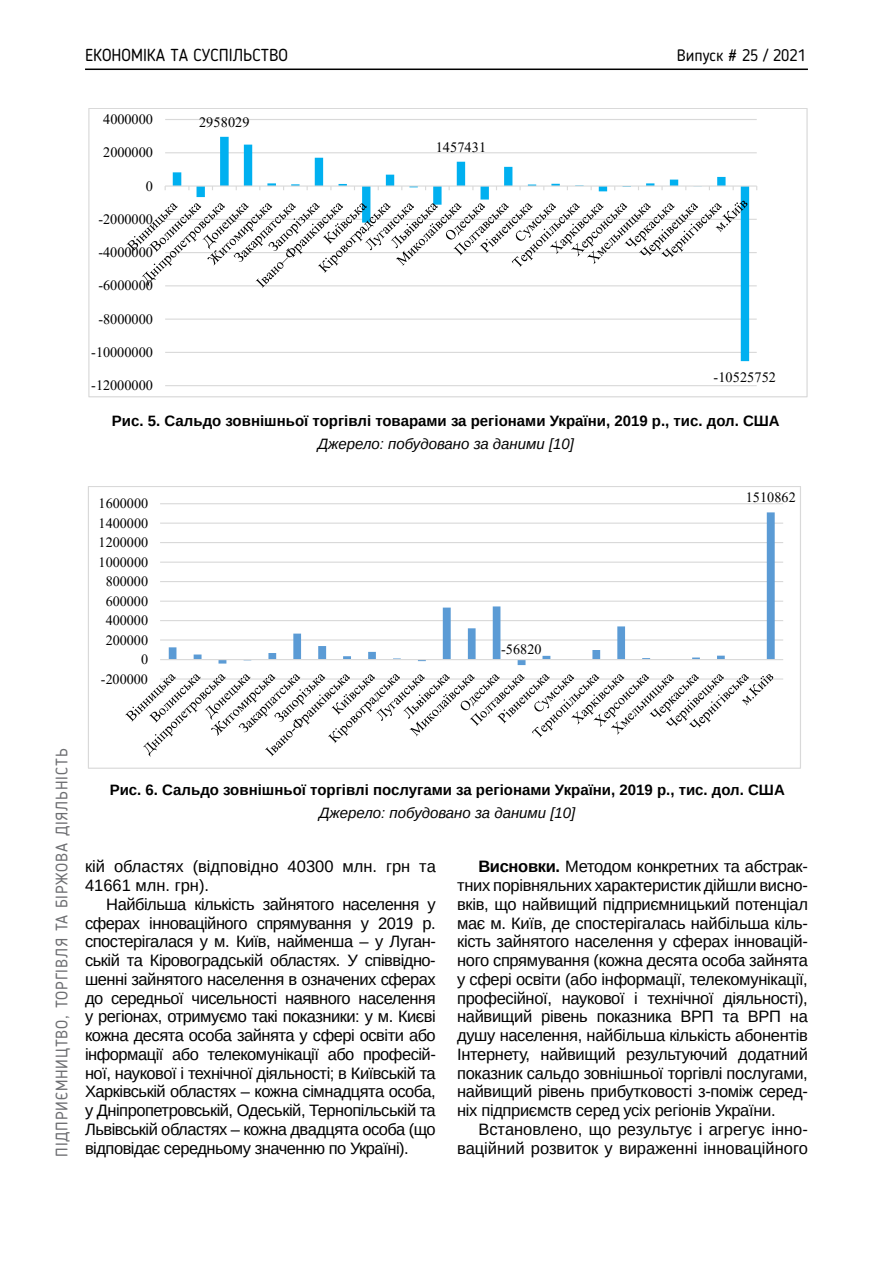
<style>
.page{position:relative;width:893px;height:1263px;background:#fff}
.page>*{position:absolute;margin:0;border:0;box-sizing:border-box;transform-origin:0 0}
.t1{font:17.25px "Blogger Sans";color:#000}
.t2{font:16.5px/18.8px "Arimo";letter-spacing:-.01em;color:#000;text-align:justify}
.t3{font:16.5px "Blogger Sans";letter-spacing:.05em;color:#6d6e71}
.t4{font:16.5px "Blogger Sans";color:#000}
.t5{font:700 15px "Arimo";color:#000}
.t6{font:italic 15px "Arimo";color:#000}
.t7{font:14.25px "Times New Roman";letter-spacing:.005em;color:#000}
.t8{font:14.1px "Times New Roman";letter-spacing:.005em;color:#000}
.s1{font-weight:700}
</style>
<div class="page">
<hr style="left:85px;top:69px;width:723px;height:1px;background:#000">
<hr style="left:165px;top:385px;width:592px;height:1px;background:#d9d9d9">
<hr style="left:165px;top:352px;width:592px;height:1px;background:#d9d9d9">
<hr style="left:165px;top:319px;width:592px;height:1px;background:#d9d9d9">
<hr style="left:165px;top:285px;width:592px;height:1px;background:#d9d9d9">
<hr style="left:165px;top:252px;width:592px;height:1px;background:#d9d9d9">
<hr style="left:165px;top:219px;width:592px;height:1px;background:#d9d9d9">
<hr style="left:165px;top:152px;width:592px;height:1px;background:#d9d9d9">
<hr style="left:165px;top:119px;width:592px;height:1px;background:#d9d9d9">
<svg style="left:173px;top:137px;width:576px;height:224px"></svg>
<hr style="left:165px;top:185px;width:592px;height:2px;background:#d9d9d9">
<svg style="left:127px;top:201px;width:620px;height:87px"></svg>
<hr style="left:160px;top:678px;width:623px;height:2px;background:#d9d9d9">
<hr style="left:160px;top:639px;width:623px;height:1px;background:#d9d9d9">
<hr style="left:160px;top:620px;width:623px;height:1px;background:#d9d9d9">
<hr style="left:160px;top:601px;width:623px;height:1px;background:#d9d9d9">
<hr style="left:160px;top:581px;width:623px;height:1px;background:#d9d9d9">
<hr style="left:160px;top:562px;width:623px;height:1px;background:#d9d9d9">
<hr style="left:160px;top:542px;width:623px;height:1px;background:#d9d9d9">
<hr style="left:160px;top:523px;width:623px;height:1px;background:#d9d9d9">
<hr style="left:160px;top:503px;width:623px;height:1px;background:#d9d9d9">
<svg style="left:169px;top:512px;width:606px;height:153px"></svg>
<hr style="left:160px;top:659px;width:623px;height:1px;background:#d9d9d9">
<svg style="left:125px;top:674px;width:648px;height:83px"></svg>
<p class="t1" style="left:85px;top:45px;width:204px">ЕКОНОМІКА ТА СУСПІЛЬСТВО</p>
<p class="t4" style="left:677px;top:45px;width:131px">Випуск # 25 / 2021</p>
<p class="t7" style="left:103px;top:109px;width:51px">4000000</p>
<p class="t7" style="left:103px;top:142px;width:51px">2000000</p>
<p class="t7" style="left:146px;top:176px;width:9px">0</p>
<p class="t7" style="left:98px;top:209px;width:56px">-2000000</p>
<p class="t7" style="left:98px;top:242px;width:56px">-4000000</p>
<p class="t7" style="left:98px;top:275px;width:56px">-6000000</p>
<p class="t7" style="left:98px;top:309px;width:56px">-8000000</p>
<p class="t7" style="left:91px;top:342px;width:63px">-10000000</p>
<p class="t7" style="left:91px;top:375px;width:63px">-12000000</p>
<p class="t7" style="left:199px;top:112px;width:52px">2958029</p>
<p class="t7" style="left:436px;top:137px;width:52px">1457431</p>
<p class="t7" style="left:714px;top:367px;width:64px">-10525752</p>
<p class="t5" style="left:112px;top:411px;width:669px">Рис. 5. Сальдо зовнішньої торгівлі товарами за регіонами України, 2019 р., тис. дол. США</p>
<p class="t6" style="left:318px;top:434px;width:258px">Джерело: побудовано за даними [10]</p>
<p class="t8" style="left:99px;top:494px;width:51px">1600000</p>
<p class="t8" style="left:99px;top:513px;width:51px">1400000</p>
<p class="t8" style="left:99px;top:532px;width:51px">1200000</p>
<p class="t8" style="left:99px;top:552px;width:51px">1000000</p>
<p class="t8" style="left:106px;top:571px;width:44px">800000</p>
<p class="t8" style="left:106px;top:591px;width:44px">600000</p>
<p class="t8" style="left:106px;top:610px;width:44px">400000</p>
<p class="t8" style="left:106px;top:630px;width:44px">200000</p>
<p class="t8" style="left:141px;top:649px;width:9px">0</p>
<p class="t8" style="left:101px;top:669px;width:49px">-200000</p>
<p class="t8" style="left:501px;top:639px;width:42px">-56820</p>
<p class="t8" style="left:746px;top:488px;width:52px">1510862</p>
<p class="t3" style="left:52px;top:1157px;width:410px;rotate:-90deg">ПІДПРИЄМНИЦТВО, ТОРГІВЛЯ ТА БІРЖОВА ДІЯЛЬНІСТЬ</p>
<p class="t5" style="left:110px;top:779px;width:677px">Рис. 6. Сальдо зовнішньої торгівлі послугами за регіонами України, 2019 р., тис. дол. США</p>
<p class="t6" style="left:319px;top:803px;width:258px">Джерело: побудовано за даними [10]</p>
<p class="t2" style="left:457px;top:857px;width:352px;text-indent:21px"><span class="s1">Висновки.</span> Методом конкретних та абстрак&shy;тних порівняльних характеристик дійшли висно&shy;вків, що найвищий підприємницький потенціал має м. Київ, де спостерігалась найбільша кіль&shy;кість зайнятого населення у сферах інновацій&shy;ного спрямування (кожна десята особа зайнята у сфері освіти (або інформації, телекомунікації, професійної, наукової і технічної діяльності), найвищий рівень показника ВРП та ВРП на душу населення, найбільша кількість абонентів Інтернету, найвищий результуючий додатний показник сальдо зовнішньої торгівлі послугами, найвищий рівень прибутковості з-поміж серед&shy;ніх підприємств серед усіх регіонів України.</p>
<p class="t2" style="left:457px;top:1120px;width:352px;text-align:right">Встановлено, що результує і агрегує інно&shy;ваційний розвиток у вираженні інноваційного</p>
<p class="t2" style="left:85px;top:857px;width:352px">кій областях (відповідно 40300 млн. грн та<br>41661 млн. грн).</p>
<p class="t2" style="left:85px;top:895px;width:352px;text-indent:21px">Найбільша кількість зайнятого населення у сферах інноваційного спрямування у 2019 р. спостерігалася у м. Київ, найменша – у Луган&shy;ській та Кіровоградській областях. У співвідно&shy;шенні зайнятого населення в означених сферах до середньої чисельності наявного населення у регіонах, отримуємо такі показники: у м. Києві кожна десята особа зайнята у сфері освіти або інформації або телекомунікації або професій&shy;ної, наукової і технічної діяльності; в Київській та Харківській областях – кожна сімнадцята особа, у Дніпропетровській, Одеській, Тернопільській та Львівській областях – кожна двадцята особа (що відповідає середньому значенню по Україні).</p>
</div>
